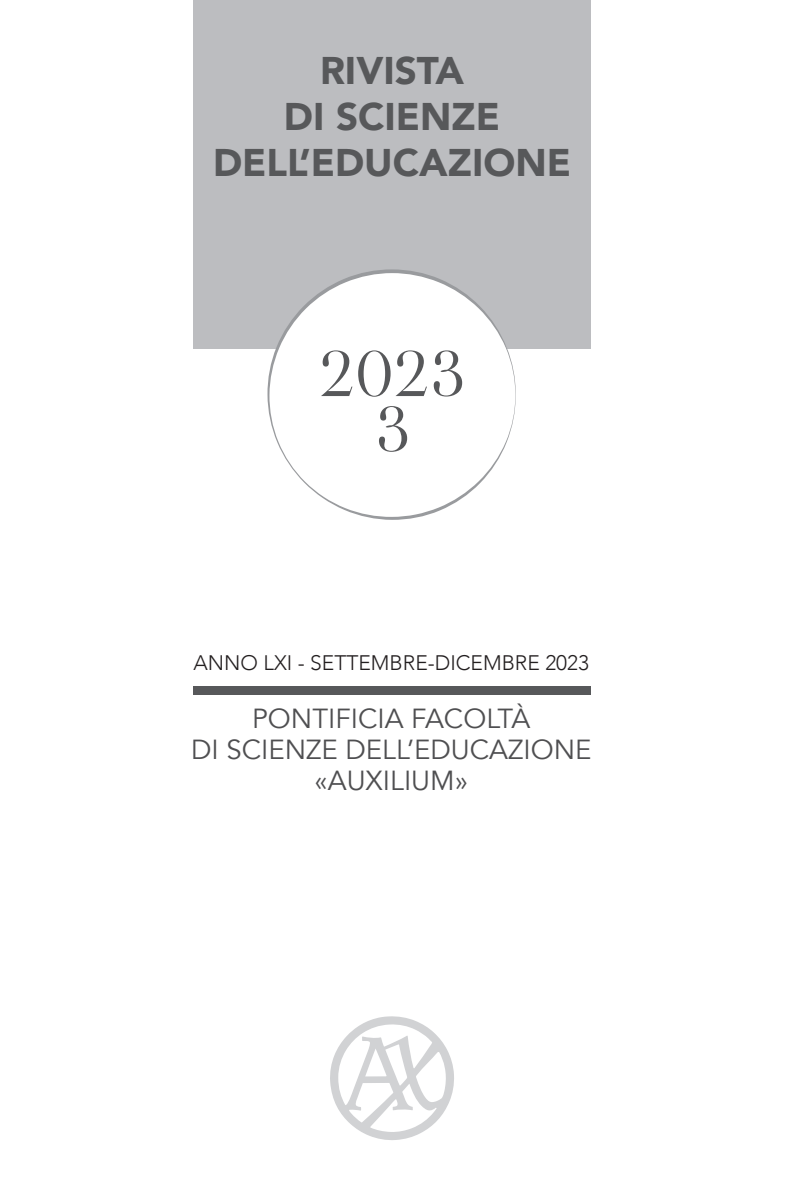
<style>
.page{position:relative;width:794px;height:1191px;background:#fff}
.page>*{position:absolute;margin:0;border:0;box-sizing:border-box;transform-origin:0 0}
.t1{font:66.33px "Balerno";color:#57585a}
.t2{font:65.8px "Balerno Rg F";color:#57585a}
.t3{font:900 38.5px/46.2px "Avenir";color:#57585a;text-align:center}
.t4{font:27.47px/31.3px "Avenir";color:#4f4f51;text-align:center}
.t5{font:300 21px "Avenir";color:#231f20}
</style>
<div class="page">
<div style="left:193px;top:686px;width:397px;height:9px;background:#57585a"></div>
<svg style="left:330px;top:1016px;width:124px;height:124px"></svg>
<div style="left:193px;top:0;width:397px;height:349px;background:#bcbdc0"></div>
<svg style="left:267px;top:269px;width:249px;height:251px"></svg>
<h3 class="t3" style="left:213px;top:46px;width:359px">RIVISTA<br>DI SCIENZE<br>DELL’EDUCAZIONE</h3>
<h1 class="t1" style="left:319px;top:334px;width:147px">2023</h1>
<h2 class="t2" style="left:375px;top:391px;width:36px">3</h2>
<p class="t5" style="left:193px;top:650px;width:397px">ANNO LXI - SETTEMBRE-DICEMBRE 2023</p>
<p class="t4" style="left:191px;top:703px;width:402px">PONTIFICIA FACOLTÀ<br>DI SCIENZE DELL’EDUCAZIONE «AUXILIUM»</p>
</div>
